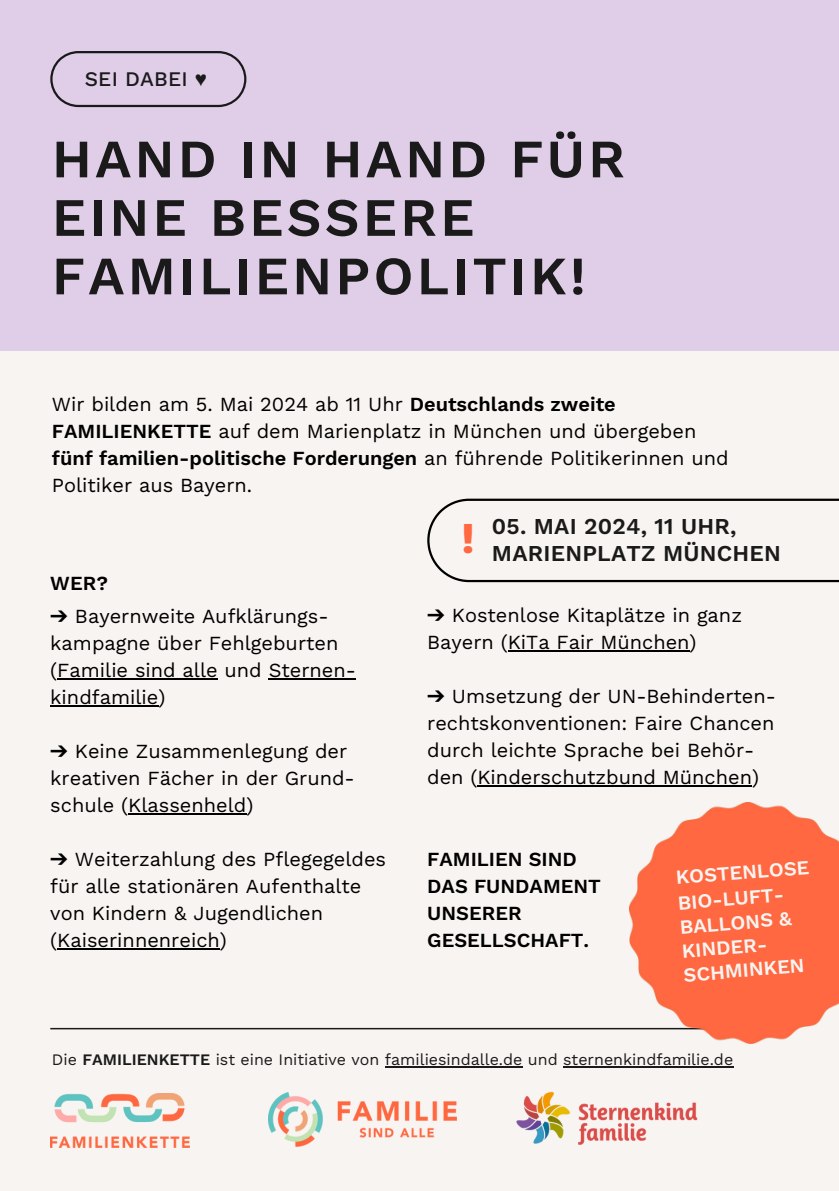
<style>
.page{position:relative;width:839px;height:1191px;background:#fff}
.page>*{position:absolute;margin:0;border:0;box-sizing:border-box;transform-origin:0 0}
.t1{font:600 54px/58.4px "Work Sans";letter-spacing:.06em;color:#1a1a1a}
.t2{font:700 44px "Work Sans";color:#ff6840}
.t3{font:600 22.8px "Work Sans";letter-spacing:.01em;color:#1a1a1a}
.t4{font:500 20.8px "Work Sans";letter-spacing:.01em;color:#1a1a1a}
.t5{font:20px/27px "Work Sans";color:#000}
.t6{font:600 20px/27px "Work Sans";color:#000}
.t7{font:600 20px/24.4px "Work Sans";color:#f8f4f1}
.t8{font:16px "Work Sans";color:#1a1a1a}
.s1{font-family:"Liberation Serif";font-weight:400}
.s2{font-weight:600}
.s3{font-family:"Free Serif"}
</style>
<div class="page">
<div style="left:0;top:0;width:838px;height:1191px;background:#f8f4f1"></div>
<img style="left:50px;top:1094px;width:140px;height:54px">
<div style="left:0;top:0;width:838px;height:350px;background:#e0cee8"></div>
<svg style="left:427px;top:499px;width:411px;height:83px"></svg>
<img style="left:268px;top:1093px;width:188px;height:54px">
<img style="left:516px;top:1091px;width:182px;height:54px">
<svg style="left:50px;top:51px;width:196px;height:56px"></svg>
<hr style="left:50px;top:1028px;width:727px;height:1px;background:#1a1a1a">
<hr style="left:385px;top:1066px;width:137px;height:1px;background:#1a1a1a">
<hr style="left:563px;top:1066px;width:170px;height:1px;background:#1a1a1a">
<hr style="left:57px;top:678px;width:161px;height:2px;background:#000">
<hr style="left:269px;top:678px;width:87px;height:2px;background:#000">
<hr style="left:50px;top:705px;width:108px;height:2px;background:#000">
<hr style="left:128px;top:813px;width:118px;height:2px;background:#000">
<hr style="left:57px;top:948px;width:163px;height:2px;background:#000">
<hr style="left:508px;top:651px;width:181px;height:1px;background:#000">
<hr style="left:477px;top:786px;width:275px;height:1px;background:#000">
<img style="left:629px;top:802px;width:209px;height:242px">
<p class="t4" style="left:85px;top:67px;width:124px">SEI DABEI <span class="s1">♥</span></p>
<h3 class="t1" style="left:52px;top:130px;width:574px">HAND IN HAND FÜR<br>EINE BESSERE<br>FAMILIENPOLITIK!</h3>
<h5 class="t5" style="left:52px;top:390px;width:678px">Wir bilden am 5. Mai 2024 ab 11 Uhr <span class="s2">Deutschlands zweite FAMILIENKETTE</span> auf dem Marienplatz in München und übergeben <span class="s2">fünf familien-politische Forderungen</span> an führende Politikerinnen und Politiker aus Bayern.</h5>
<h5 class="t6" style="left:50px;top:569px;width:59px">WER?</h5>
<h5 class="t5" style="left:50px;top:602px;width:307px"><span class="s3">➔</span> Bayernweite Aufklärungs&shy;kampagne über Fehlgeburten (Familie sind alle und Sternen&shy;kindfamilie)</h5>
<p class="t5" style="left:50px;top:737px;width:306px"><span class="s3">➔</span> Keine Zusammenlegung der kreativen Fächer in der Grund&shy;schule (Klassenheld)</p>
<h4 class="t5" style="left:50px;top:845px;width:337px"><span class="s3">➔</span> Weiterzahlung des Pflegegeldes für alle stationären Aufenthalte von Kindern &amp; Jugendlichen (Kaiserinnenreich)</h4>
<p class="t2" style="left:461px;top:512px;width:15px">!</p>
<p class="t3" style="left:492px;top:513px;width:246px">05. MAI 2024, 11 UHR,</p>
<p class="t3" style="left:492px;top:540px;width:290px">MARIENPLATZ MÜ NCHEN</p>
<p class="t5" style="left:427px;top:602px;width:316px"><span class="s3">➔</span> Kostenlose Kitaplätze in ganz<br>Bayern (KiTa Fair München)</p>
<p class="t5" style="left:427px;top:683px;width:350px"><span class="s3">➔</span> Umsetzung der UN-Behinderten&shy;rechtskonventionen: Faire Chancen durch leichte Sprache bei Behör&shy;den (Kinderschutzbund München)</p>
<h4 class="t6" style="left:427px;top:845px;width:175px">FAMILIEN SIND<br>DAS FUNDAMENT<br>UNSERER<br>GESELLSCHAFT.</h4>
<p class="t7" style="left:674px;top:866px;width:136px;rotate:-5deg">KOSTENLOSE<br>BIO-LUFT-<br>BALLONS &amp;<br>KINDER-<br>SCHMINKEN</p>
<h5 class="t8" style="left:52px;top:1050px;width:682px">Die <span class="s2">FAMILIENKETTE</span> ist eine Initiative von familiesindalle.de und sternenkindfamilie.de</h5>
</div>
